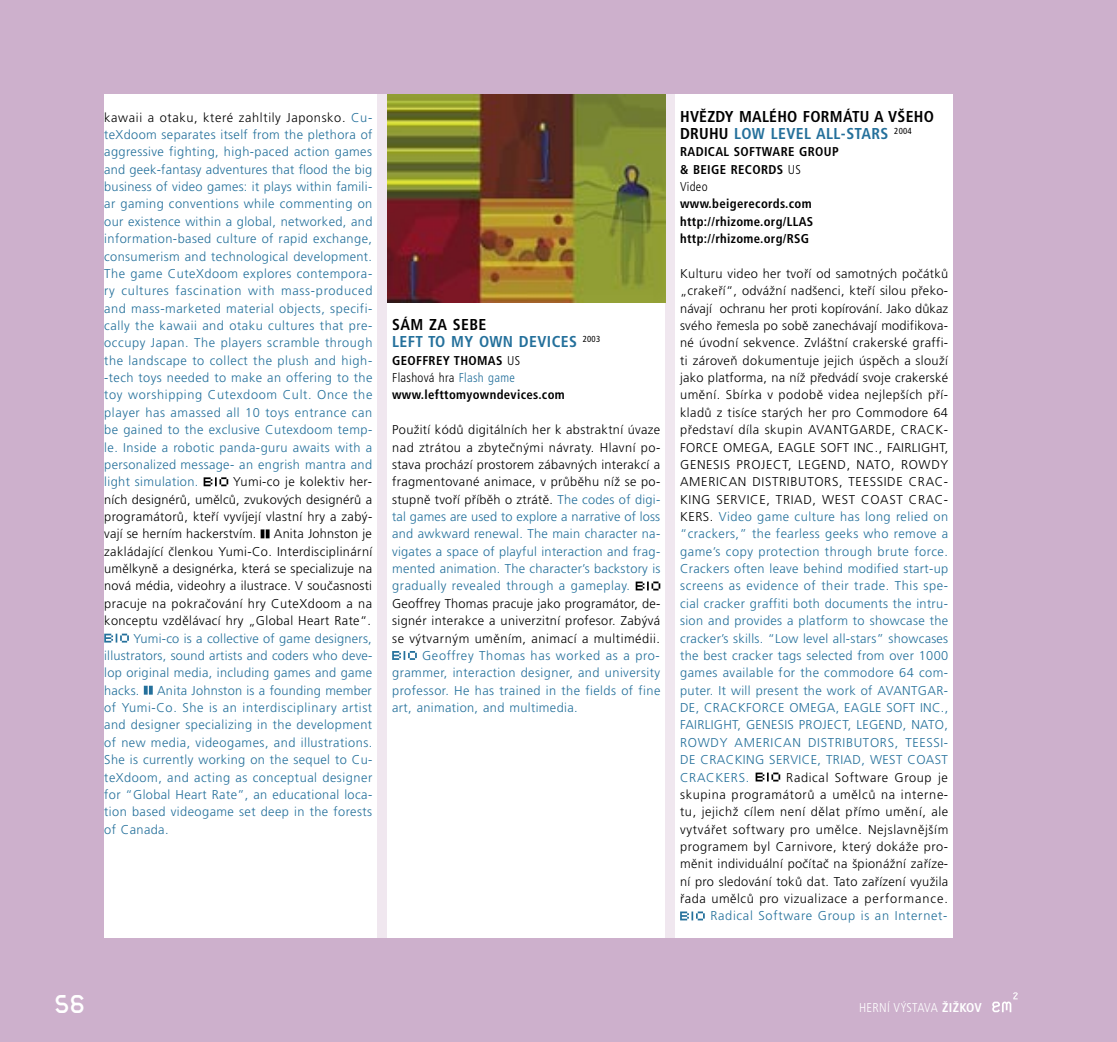
<style>
.page{position:relative;width:1117px;height:1042px;background:#fff}
.page>*{position:absolute;margin:0;border:0;box-sizing:border-box;transform-origin:0 0}
.t1{font:700 24.5px "Coma 01";color:#fff}
.t2{font:700 condensed 15.75px/17.3px "Frutiger CE";letter-spacing:.015em;color:#000}
.t3{font:700 condensed 15.75px/17.3px "Frutiger CE";letter-spacing:.025em;color:#24709b}
.t4{font:300 12.78px/17.3px "Frutiger CE";letter-spacing:.03em;color:#24709b;text-align:justify}
.t5{font:300 12.78px/17.3px "Frutiger CE";letter-spacing:.03em;color:#000;text-align:justify}
.t6{font:700 condensed 12.78px/17.3px "Frutiger CE";letter-spacing:.025em;color:#000}
.t7{font:300 12.78px "Frutiger CE";letter-spacing:.055em;color:#24709b}
.t8{font:300 condensed 12.78px "Frutiger CE";letter-spacing:.025em;color:#fff}
.s1{color:#000}
.s2{font-weight:300}
.s3{font-weight:300;color:#24709b}
.s4{color:#24709b}
.s5{font-weight:700}
</style>
<div class="page">
<div style="left:0;top:0;width:1116px;height:1042px;background:#cdb0cc"></div>
<div style="left:104px;top:94px;width:848px;height:844px;background:#fff"></div>
<div style="left:665px;top:94px;width:10px;height:844px;background:#f0e7ef"></div>
<div style="left:377px;top:94px;width:10px;height:844px;background:#f0e7ef"></div>
<svg style="left:203px;top:477px;width:25px;height:9px"></svg>
<svg style="left:260px;top:529px;width:9px;height:9px"></svg>
<svg style="left:104px;top:633px;width:25px;height:9px"></svg>
<svg style="left:144px;top:686px;width:9px;height:8px"></svg>
<svg style="left:635px;top:581px;width:25px;height:9px"></svg>
<svg style="left:392px;top:651px;width:25px;height:9px"></svg>
<svg style="left:755px;top:772px;width:25px;height:9px"></svg>
<svg style="left:680px;top:911px;width:24px;height:9px"></svg>
<svg style="left:992px;top:992px;width:25px;height:20px"></svg>
<img style="left:387px;top:94px;width:278px;height:209px">
<p class="t4" style="left:104px;top:108px;width:270px"><span class="s1">kawaii a otaku, které zahltily Japonsko.</span> Cu&shy;teXdoom separates itself from the plethora of aggressive fighting, high-paced action games and geek-fantasy adventures that flood the big business of video games: it plays within famili&shy;ar gaming conventions while commenting on our existence within a global, networked, and information-based culture of rapid exchange, consumerism and technological development.<br>The game CuteXdoom explores contempora&shy;ry cultures fascination with mass-produced and mass-marketed material objects, specifi&shy;cally the kawaii and otaku cultures that pre&shy;occupy Japan. The players scramble through the landscape to collect the plush and high--tech toys needed to make an offering to the toy worshipping Cutexdoom Cult. Once the player has amassed all 10 toys entrance can be gained to the exclusive Cutexdoom temp&shy;le. Inside a robotic panda-guru awaits with a personalized message- an engrish mantra and light simulation.</p>
<p class="t5" style="left:104px;top:473px;width:269px;text-indent:129px">Yumi-co je kolektiv her&shy;ních designérů, umělců, zvukových designérů a programátorů, kteří vyvíjejí vlastní hry a zabý&shy;vají se herním hackerstvím.</p>
<p class="t5" style="left:104px;top:525px;width:269px;text-indent:170px">Anita Johnston je zakládající členkou Yumi-Co. Interdisciplinární umělkyně a designérka, která se specializuje na nová média, videohry a ilustrace. V současnosti pracuje na pokračování hry CuteXdoom a na konceptu vzdělávací hry „Global Heart Rate“.</p>
<p class="t4" style="left:104px;top:629px;width:269px;text-indent:29px">Yumi-co is a collective of game designers, illustrators, sound artists and coders who deve&shy;lop original media, including games and game hacks.</p>
<p class="t4" style="left:104px;top:681px;width:269px;text-indent:53px">Anita Johnston is a founding member of Yumi-Co. She is an interdisciplinary artist and designer specializing in the development of new media, videogames, and illustrations.<br>She is currently working on the sequel to Cu&shy;teXdoom, and acting as conceptual designer for “Global Heart Rate”, an educational loca&shy;tion based videogame set deep in the forests of Canada.</p>
<p class="t3" style="left:392px;top:316px;width:209px"><span class="s1">SÁM ZA SEBE<br></span>LEFT TO MY OWN DEVICES <sup>2003</sup></p>
<p class="t6" style="left:392px;top:352px;width:174px">GEOFFREY THOMAS <span class="s2">US<br>Flashová hra</span> <span class="s3">Flash game </span>www.lefttomyowndevices.com</p>
<p class="t4" style="left:392px;top:421px;width:270px"><span class="s1">Použití kódů digitálních her k abstraktní úvaze nad ztrátou a zbytečnými návraty. Hlavní po&shy;stava prochází prostorem zábavných interakcí a fragmentované animace, v průběhu níž se po&shy;stupně tvoří příběh o ztrátě.</span> The codes of digi&shy;tal games are used to explore a narrative of loss and awkward renewal. The main character na&shy;vigates a space of playful interaction and frag&shy;mented animation. The character’s backstory is gradually revealed through a gameplay.</p>
<p class="t5" style="left:392px;top:595px;width:269px">Geoffrey Thomas pracuje jako programátor, de&shy;signér interakce a univerzitní profesor. Zabývá se výtvarným uměním, animací a multimédii.</p>
<p class="t4" style="left:392px;top:647px;width:270px;text-indent:30px">Geoffrey Thomas has worked as a pro&shy;grammer, interaction designer, and university professor. He has trained in the fields of fine art, animation, and multimedia.</p>
<p class="t2" style="left:680px;top:108px;width:255px">HVĚZDY MALÉHO FORMÁTU A VŠEHO<br>DRUHU <span class="s4">LOW LEVEL ALL-STARS</span> <sup>2004</sup></p>
<p class="t6" style="left:680px;top:143px;width:160px">RADICAL SOFTWARE GROUP &amp; BEIGE RECORDS <span class="s2">US<br>Video</span></p>
<p class="t6" style="left:680px;top:195px;width:135px">www.beigerecords.com http://rhizome.org/LLAS http://rhizome.org/RSG</p>
<p class="t4" style="left:680px;top:265px;width:270px"><span class="s1">Kulturu video her tvoří od samotných počátků „crakeří“, odvážní nadšenci, kteří silou překo&shy;návají ochranu her proti kopírování. Jako důkaz svého řemesla po sobě zanechávají modifikova&shy;né úvodní sekvence. Zvláštní crakerské graffi&shy;ti zároveň dokumentuje jejich úspěch a slouží jako platforma, na níž předvádí svoje crakerské umění. Sbírka v podobě videa nejlepších pří&shy;kladů z tisíce starých her pro Commodore 64 představí díla skupin AVANTGARDE, CRACK-FORCE OMEGA, EAGLE SOFT INC., FAIRLIGHT, GENESIS PROJECT, LEGEND, NATO, ROWDY AMERICAN DISTRIBUTORS, TEESSIDE CRAC-KING SERVICE, TRIAD, WEST COAST CRAC-KERS.</span> Video game culture has long relied on “crackers,” the fearless geeks who remove a game’s copy protection through brute force.<br>Crackers often leave behind modified start-up screens as evidence of their trade. This spe&shy;cial cracker graffiti both documents the intru&shy;sion and provides a platform to showcase the cracker’s skills. “Low level all-stars” showcases the best cracker tags selected from over 1000 games available for the commodore 64 com&shy;puter. It will present the work of AVANTGAR-DE, CRACKFORCE OMEGA, EAGLE SOFT INC., FAIRLIGHT, GENESIS PROJECT, LEGEND, NATO, ROWDY AMERICAN DISTRIBUTORS, TEESSI-DE CRACKING SERVICE, TRIAD, WEST COAST CRACKERS.</p>
<p class="t5" style="left:680px;top:768px;width:270px;text-indent:106px">Radical Software Group je skupina programátorů a umělců na interne&shy;tu, jejichž cílem není dělat přímo umění, ale vytvářet softwary pro umělce. Nejslavnějším programem byl Carnivore, který dokáže pro&shy;měnit individuální počítač na špionážní zaříze&shy;ní pro sledování toků dat. Tato zařízení využila řada umělců pro vizualizace a performance.</p>
<p class="t7" style="left:710px;top:908px;width:238px">Radical Software Group is an Internet-</p>
<h1 class="t1" style="left:54px;top:990px;width:32px">56</h1>
<p class="t8" style="left:858px;top:1000px;width:124px">HERNÍ VÝSTAVA <span class="s5">ŽIŽKOV</span></p>
</div>
